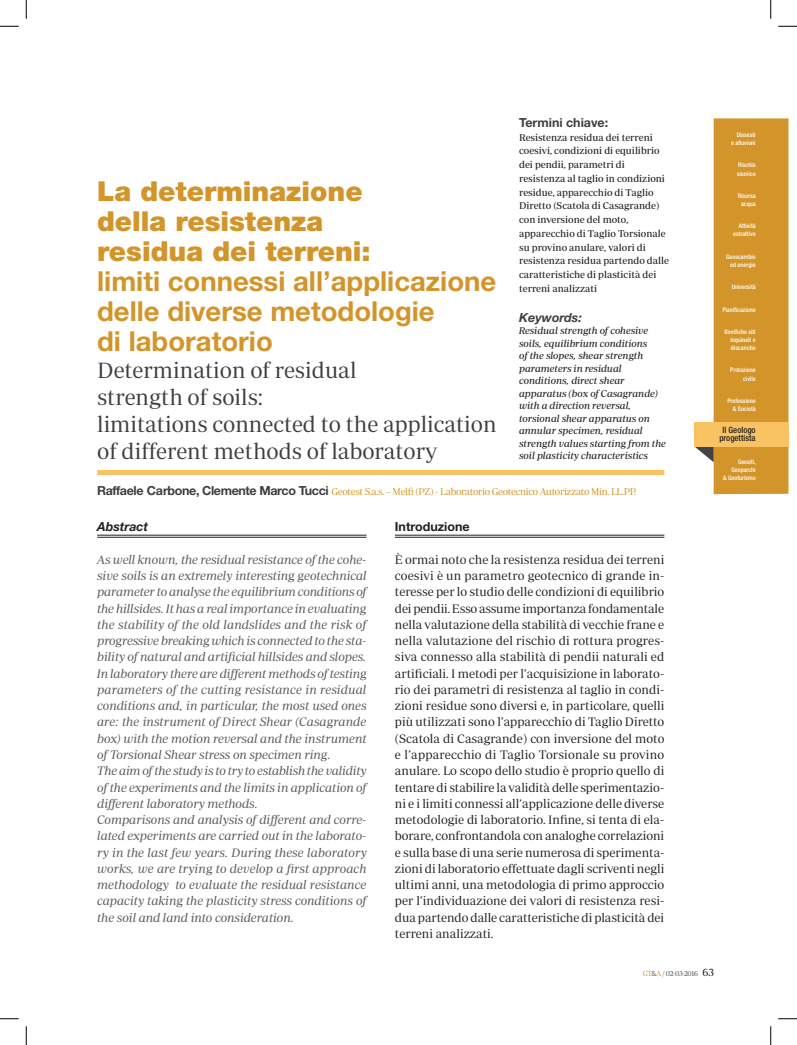
<style>
.page{position:relative;width:797px;height:1045px;background:#fff}
.page>*{position:absolute;margin:0;border:0;box-sizing:border-box;transform-origin:0 0}
.t1{font:700 27.5px/30px "Helvetica Neue LT Std";color:#d39429}
.t2{font:900 27.5px/30px "Helvetica Neue LT Std";color:#d39429}
.t3{font:22.5px/27px "Periodico Display Lg";color:#3e3e3f}
.t4{font:12.5px/16.2px "Periodico Display Lg";letter-spacing:-.005em;color:#231f20;text-align:justify}
.t5{font:12.5px/16.2px "Periodico Display Lg It";color:#57585a}
.t6{font:700 12.5px "Helvetica Neue LT Std";color:#3e3e3f}
.t7{font:700 12.5px "Helvetica Neue LT Std";color:#231f20}
.t8{font:italic 700 12.5px "Helvetica Neue LT Std";color:#3e3e3f}
.t9{font:italic 700 12.5px "Helvetica Neue LT Std";color:#231f20}
.t10{font:10px/13.8px "Periodico Display";color:#231f20}
.t11{font:italic 10px/12.5px "Periodico Display";color:#231f20}
.t12{font:10px "Periodico Display Lg";letter-spacing:-.03em;color:#d39429}
.t13{font:500 condensed 8.75px/8.1px "Helvetica Neue LT Std";color:#231f20;text-align:center}
.t14{font:7.5px "Periodico Display Lg";letter-spacing:-.05em;color:#57585a}
.t15{font:500 condensed 6.25px/8.1px "Helvetica Neue LT Std";color:#fff;text-align:right}
.s1{font-family:"Helvetica Neue LT Std";font-weight:700;font-size:12.5px;color:#3e3e3f}
.s2{color:#d39429}
.s3{font-size:11.25px;color:#231f20}
</style>
<div class="page">
<div style="left:713px;top:118px;width:75px;height:376px;background:#d39429"></div>
<svg style="left:694px;top:446px;width:19px;height:16px"></svg>
<div style="left:694px;top:422px;width:94px;height:24px;background:#f9c364"></div>
<hr style="left:97px;top:535px;width:269px;height:1px;background:#231f20">
<hr style="left:97px;top:537px;width:269px;height:1px;background:#231f20">
<hr style="left:395px;top:535px;width:269px;height:1px;background:#231f20">
<hr style="left:395px;top:537px;width:269px;height:1px;background:#231f20">
<div style="left:97px;top:470px;width:567px;height:5px;background:#f9c364"></div>
<svg style="left:0;top:25px;width:19px;height:2px"></svg>
<svg style="left:778px;top:25px;width:19px;height:2px"></svg>
<svg style="left:0;top:1018px;width:19px;height:1px"></svg>
<svg style="left:778px;top:1018px;width:19px;height:1px"></svg>
<svg style="left:25px;top:0;width:2px;height:19px"></svg>
<svg style="left:25px;top:1026px;width:2px;height:19px"></svg>
<svg style="left:770px;top:0;width:1px;height:19px"></svg>
<svg style="left:770px;top:1026px;width:1px;height:19px"></svg>
<h1 class="t2" style="left:97px;top:176px;width:275px">La determinazione della resistenza residua dei terreni:</h1>
<h1 class="t1" style="left:97px;top:266px;width:400px">limiti connessi all’applicazione delle diverse metodologie<br>di laboratorio</h1>
<h2 class="t3" style="left:97px;top:357px;width:401px">Determination of residual<br>strength of soils:<br>limitations connected to the application of different methods of laboratory</h2>
<p class="t6" style="left:519px;top:115px;width:91px">Termini chiave:</p>
<p class="t10" style="left:519px;top:130px;width:151px">Resistenza residua dei terreni coesivi, condizioni di equilibrio dei pendii, parametri di resistenza al taglio in condizioni residue, apparecchio di Taglio<br>Diretto (Scatola di Casagrande) con inversione del moto, apparecchio di Taglio Torsionale su provino anulare, valori di resistenza residua partendo dalle caratteristiche di plasticità dei terreni analizzati</p>
<p class="t8" style="left:519px;top:310px;width:64px">Keywords:</p>
<p class="t11" style="left:519px;top:324px;width:148px">Residual strength of cohesive soils, equilibrium conditions<br>of the slopes, shear strength parameters in residual conditions, direct shear apparatus (box of Casagrande) with a direction reversal, torsional shear apparatus on annular specimen, residual strength values starting from the soil plasticity characteristics</p>
<p class="t12" style="left:97px;top:485px;width:540px"><span class="s1">Raffaele Carbone, Clemente Marco Tucci</span> Geotest S.a.s. – Melfi (PZ) - Laboratorio Geotecnico Autorizzato Min. LL.PP.</p>
<p class="t9" style="left:97px;top:519px;width:52px">Abstract</p>
<p class="t5" style="left:97px;top:551px;width:271px">As well known, the residual resistance of the cohe&shy;sive soils is an extremely interesting geotechnical parameter to analyse the equilibrium conditions of the hillsides. It has a real importance in evaluating the stability of the old landslides and the risk of progressive breaking which is connected to the sta&shy;bility of natural and artificial hillsides and slopes.<br>In laboratory there are different methods of testing parameters of the cutting resistance in residual conditions and, in particular, the most used ones are: the instrument of Direct Shear (Casagrande box) with the motion reversal and the instrument of Torsional Shear stress on specimen ring.<br>The aim of the study is to try to establish the validity of the experiments and the limits in application of different laboratory methods.<br>Comparisons and analysis of different and corre&shy;lated experiments are carried out in the laborato&shy;ry in the last few years. During these laboratory works, we are trying to develop a first approach methodology to evaluate the residual resistance capacity taking the plasticity stress conditions of the soil and land into consideration.</p>
<p class="t7" style="left:395px;top:519px;width:76px">Introduzione</p>
<p class="t4" style="left:395px;top:551px;width:271px">È ormai noto che la resistenza residua dei terreni coesivi è un parametro geotecnico di grande in&shy;teresse per lo studio delle condizioni di equilibrio dei pendii. Esso assume importanza fondamentale nella valutazione della stabilità di vecchie frane e nella valutazione del rischio di rottura progres&shy;siva connesso alla stabilità di pendii naturali ed artificiali. I metodi per l’acquisizione in laborato&shy;rio dei parametri di resistenza al taglio in condi&shy;zioni residue sono diversi e, in particolare, quelli più utilizzati sono l’apparecchio di Taglio Diretto (Scatola di Casagrande) con inversione del moto e l’apparecchio di Taglio Torsionale su provino anulare. Lo scopo dello studio è proprio quello di tentare di stabilire la validità delle sperimentazio&shy;ni e i limiti connessi all’applicazione delle diverse metodologie di laboratorio. Infine, si tenta di ela&shy;borare, confrontandola con analoghe correlazioni e sulla base di una serie numerosa di sperimenta&shy;zioni di laboratorio effettuate dagli scriventi negli ultimi anni, una metodologia di primo approccio per l’individuazione dei valori di resistenza resi&shy;dua partendo dalle caratteristiche di plasticità dei terreni analizzati.</p>
<p class="t15" style="left:731px;top:131px;width:26px">Dissesti<br>e alluvioni</p>
<p class="t15" style="left:737px;top:161px;width:20px;text-align:left">Rischio sismico</p>
<p class="t15" style="left:737px;top:192px;width:19px;text-align:center">Risorsa acqua</p>
<p class="t15" style="left:733px;top:222px;width:24px">Attività estrattive</p>
<p class="t15" style="left:726px;top:252px;width:31px">Geoscambio ed energie</p>
<p class="t15" style="left:731px;top:283px;width:25px">Università</p>
<p class="t15" style="left:722px;top:305px;width:35px">Pianificazione</p>
<p class="t15" style="left:730px;top:327px;width:27px;text-align:justify;text-indent:-6px">Bonifiche siti inquinati e discariche</p>
<p class="t15" style="left:730px;top:366px;width:27px">Protezione civile</p>
<p class="t15" style="left:727px;top:396px;width:30px">Professione &amp; Società</p>
<p class="t13" style="left:719px;top:426px;width:38px">Il Geologo progettista</p>
<p class="t15" style="left:723px;top:457px;width:34px">Geositi,<br>Geoparchi<br>&amp; Geoturismo</p>
<p class="t14" style="left:643px;top:969px;width:73px"><span class="s2">GT</span>&amp;<span class="s2">A</span> / 02-03-2016 <span class="s3">63</span></p>
</div>
